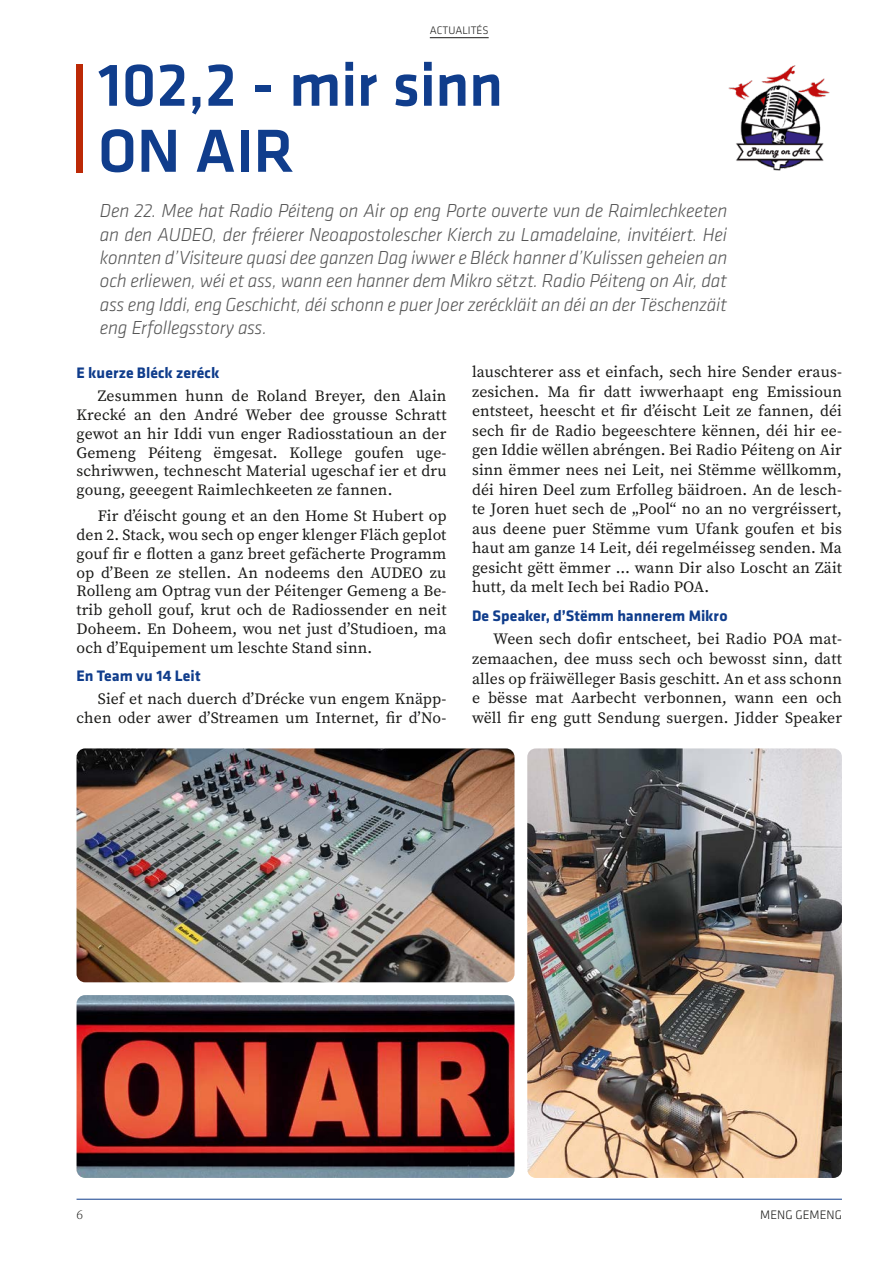
<style>
.page{position:relative;width:893px;height:1263px;background:#fff}
.page>*{position:absolute;margin:0;border:0;box-sizing:border-box;transform-origin:0 0}
.t1{font:500 63px/66px "Klavika";letter-spacing:-.01em;color:#103d8c}
.t2{font:italic 300 19.5px/23.4px "Klavika";letter-spacing:-.01em;color:#565656;text-align:justify}
.t3{font:15.75px/19.6px "Source Serif Pro";letter-spacing:.01em;color:#1a1a18;text-align:justify}
.t4{font:700 15.75px "Klavika";color:#103d8c}
.t5{font:300 13.5px "Source Serif Pro";color:#1a1a18}
.t6{font:300 12.75px "Klavika";color:#1a1a18}
.t7{font:300 11.25px "Klavika";color:#1a1a18}
</style>
<div class="page">
<hr style="left:77px;top:1199px;width:765px;height:1px;background:#103d8c">
<hr style="left:430px;top:37px;width:59px;height:1px;background:#1a1a18">
<div style="left:77px;top:64px;width:6px;height:108px;background:#bc2906"></div>
<img style="left:728px;top:65px;width:102px;height:106px">
<img style="left:77px;top:748px;width:437px;height:234px">
<img style="left:77px;top:995px;width:437px;height:183px">
<img style="left:527px;top:748px;width:315px;height:430px">
<p class="t7" style="left:430px;top:24px;width:60px">ACTUALITÉS</p>
<h1 class="t1" style="left:98px;top:53px;width:407px">102,2 - mir sinn<br>ON AIR</h1>
<p class="t2" style="left:100px;top:199px;width:629px">Den 22. Mee hat Radio Péiteng on Air op eng Porte ouverte vun de Raimlechkeeten an den AUDEO, der fréierer Neoapostolescher Kierch zu Lamadelaine, invitéiert. Hei konnten d’Visiteure quasi dee ganzen Dag iwwer e Bléck hanner d’Kulissen geheien an och erliewen, wéi et ass, wann een hanner dem Mikro sëtzt. Radio Péiteng on Air, dat ass eng Iddi, eng Geschicht, déi schonn e puer Joer zeréckläit an déi an der Tëschenzäit eng Erfollegsstory ass.</p>
<p class="t4" style="left:77px;top:364px;width:144px">E kuerze Bléck zeréck</p>
<p class="t3" style="left:77px;top:386px;width:371px;line-height:18.9px;text-indent:21px">Zesummen hunn de Roland Breyer, den Alain Krecké an den André Weber dee grousse Schratt gewot an hir Iddi vun enger Radiosstatioun an der Gemeng Péiteng ëmgesat. Kollege goufen uge&shy;schriwwen, technescht Material ugeschaf ier et dru goung, geeegent Raimlechkeeten ze fannen.</p>
<p class="t3" style="left:77px;top:506px;width:371px;line-height:18.9px;text-indent:21px">Fir dʼéischt goung et an den Home St Hubert op den 2. Stack, wou sech op enger klenger Fläch geplot gouf fir e flotten a ganz breet gefächerte Programm op dʼBeen ze stellen. An nodeems den AUDEO zu Rolleng am Optrag vun der Péitenger Gemeng a Be&shy;trib geholl gouf, krut och de Radiossender en neit Doheem. En Doheem, wou net just dʼStudioen, ma och dʼEquipement um leschte Stand sinn.</p>
<p class="t4" style="left:77px;top:667px;width:126px">En Team vu 14 Leit</p>
<p class="t3" style="left:77px;top:689px;width:370px;line-height:18.9px;text-align:right">Sief et nach duerch dʼDrécke vun engem Knäpp&shy;chen oder awer dʼStreamen um Internet, fir dʼNo-</p>
<p class="t3" style="left:472px;top:362px;width:371px">lauschterer ass et einfach, sech hire Sender eraus&shy;zesichen. Ma fir datt iwwerhaapt eng Emissioun entsteet, heescht et fir dʼéischt Leit ze fannen, déi sech fir de Radio begeeschtere kënnen, déi hir ee&shy;gen Iddie wëllen abréngen. Bei Radio Péiteng on Air sinn ëmmer nees nei Leit, nei Stëmme wëllkomm, déi hiren Deel zum Erfolleg bäidroen. An de lesch&shy;te Joren huet sech de „Pool“ no an no vergréissert, aus deene puer Stëmme vum Ufank goufen et bis haut am ganze 14 Leit, déi regelméisseg senden. Ma gesicht gëtt ëmmer … wann Dir also Loscht an Zäit hutt, da melt Iech bei Radio POA.</p>
<p class="t4" style="left:472px;top:607px;width:257px">De Speaker, d’Stëmm hannerem Mikro</p>
<p class="t3" style="left:472px;top:629px;width:371px;text-indent:21px">Ween sech dofir entscheet, bei Radio POA mat&shy;zemaachen, dee muss sech och bewosst sinn, datt alles op fräiwëlleger Basis geschitt. An et ass schonn e bësse mat Aarbecht verbonnen, wann een och wëll fir eng gutt Sendung suergen. Jidder Speaker</p>
<p class="t5" style="left:77px;top:1206px;width:8px">6</p>
<p class="t6" style="left:760px;top:1208px;width:83px">MENG GEMENG</p>
</div>
